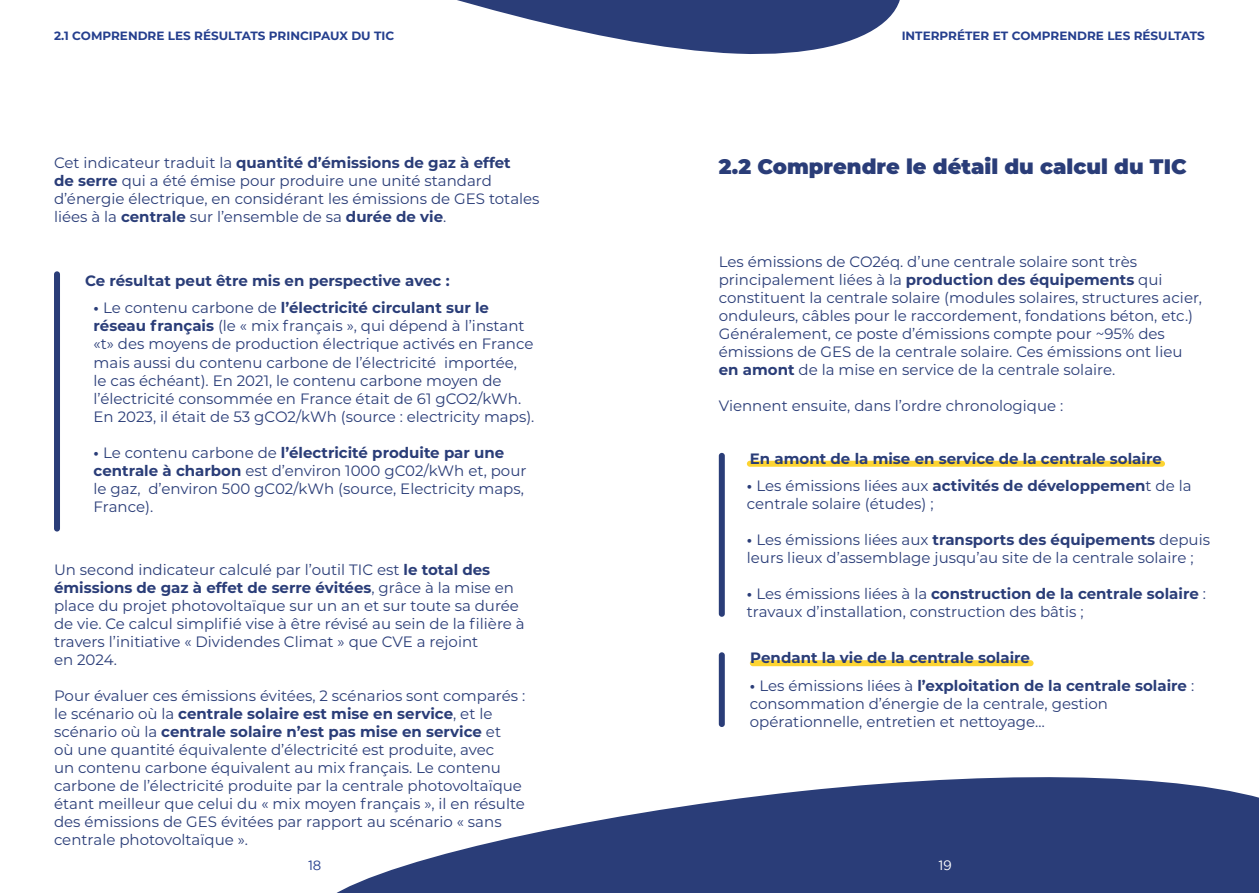
<style>
.page{position:relative;width:1259px;height:893px;background:#fff}
.page>*{position:absolute;margin:0;border:0;box-sizing:border-box;transform-origin:0 0}
.t1{font:900 21px "Montserrat";color:#2a3d78}
.t2{font:15px/18px "Montserrat";color:#2a3d78}
.t3{font:700 15px "Montserrat";color:#2a3d78}
.t4{font:13.5px "Gotham";color:#253f8e}
.t5{font:13.5px "Gotham";color:#fff}
.t6{font:700 12px "Montserrat";color:#253f8e}
.s1{font-weight:700}
</style>
<div class="page">
<svg style="left:336px;top:777px;width:923px;height:116px;fill:#2a3d78"></svg>
<div style="left:54px;top:271px;width:6px;height:260px;background:#2a3d78;border-radius:3px"></div>
<div style="left:747px;top:461px;width:418px;height:6px;background:#fdd432;border-radius:3px"></div>
<div style="left:719px;top:453px;width:6px;height:164px;background:#2a3d78;border-radius:3px"></div>
<div style="left:719px;top:652px;width:6px;height:75px;background:#2a3d78;border-radius:3px"></div>
<div style="left:750px;top:660px;width:283px;height:6px;background:#fdd432;border-radius:3px"></div>
<svg style="left:457px;top:0;width:443px;height:54px;fill:#2a3d78"></svg>
<p class="t6" style="left:54px;top:27px;width:342px">2.1 COMPRENDRE LES RÉSULTATS PRINCIPAUX DU TIC</p>
<p class="t6" style="left:901px;top:27px;width:305px">INTERPRÉTER ET COMPRENDRE LES RÉSULTATS</p>
<p class="t2" style="left:54px;top:153px;width:487px">Cet indicateur traduit la <span class="s1">quantité d’émissions de gaz à effet<br>de serre</span> qui a été émise pour produire une unité standard d’énergie électrique, en considérant les émissions de GES totales liées à la <span class="s1">centrale</span> sur l’ensemble de sa <span class="s1">durée de vie</span>.</p>
<p class="t3" style="left:85px;top:270px;width:366px">Ce résultat peut être mis en perspective avec :</p>
<p class="t2" style="left:94px;top:299px;width:442px"><span class="s1">•</span> Le contenu carbone de <span class="s1">l’électricité circulant sur le réseau français</span> (le « mix français », qui dépend à l’instant «t» des moyens de production électrique activés en France mais aussi du contenu carbone de l’électricité importée,<br>le cas échéant). En 2021, le contenu carbone moyen de l’électricité consommée en France était de 61 gCO2/kWh.<br>En 2023, il était de 53 gCO2/kWh (source : electricity maps).</p>
<p class="t2" style="left:94px;top:443px;width:434px"><span class="s1">•</span> Le contenu carbone de <span class="s1">l’électricité produite par une centrale à charbon</span> est d’environ 1000 gC02/kWh et, pour le gaz, d’environ 500 gC02/kWh (source, Electricity maps, France).</p>
<p class="t2" style="left:54px;top:560px;width:472px">Un second indicateur calculé par l’outil TIC est <span class="s1">le total des émissions de gaz à effet de serre évitées</span>, grâce à la mise en place du projet photovoltaïque sur un an et sur toute sa durée de vie. Ce calcul simplifié vise à être révisé au sein de la filière à travers l’initiative « Dividendes Climat » que CVE a rejoint<br>en 2024.</p>
<p class="t2" style="left:54px;top:686px;width:473px">Pour évaluer ces émissions évitées, 2 scénarios sont comparés : le scénario où la <span class="s1">centrale solaire est mise en service</span>, et le scénario où la <span class="s1">centrale solaire n’est pas mise en service</span> et<br>où une quantité équivalente d’électricité est produite, avec<br>un contenu carbone équivalent au mix français. Le contenu carbone de l’électricité produite par la centrale photovoltaïque étant meilleur que celui du « mix moyen français », il en résulte des émissions de GES évitées par rapport au scénario « sans centrale photovoltaïque ».</p>
<h1 class="t1" style="left:719px;top:151px;width:469px">2.2 Comprendre le détail du calcul du TIC</h1>
<p class="t2" style="left:719px;top:252px;width:485px">Les émissions de CO2éq. d’une centrale solaire sont très principalement liées à la <span class="s1">production des équipements</span> qui constituent la centrale solaire (modules solaires, structures acier, onduleurs, câbles pour le raccordement, fondations béton, etc.)<br>Généralement, ce poste d’émissions compte pour ~95% des émissions de GES de la centrale solaire. Ces émissions ont lieu <span class="s1">en amont</span> de la mise en service de la centrale solaire.</p>
<p class="t2" style="left:719px;top:396px;width:346px">Viennent ensuite, dans l’ordre chronologique :</p>
<p class="t3" style="left:750px;top:448px;width:413px">En amont de la mise en service de la centrale solaire</p>
<p class="t2" style="left:747px;top:476px;width:446px"><span class="s1">•</span> Les émissions liées aux <span class="s1">activités de développemen</span>t de la centrale solaire (études) ;</p>
<p class="t2" style="left:747px;top:530px;width:465px"><span class="s1">•</span> Les émissions liées aux <span class="s1">transports des équipements</span> depuis leurs lieux d’assemblage jusqu’au site de la centrale solaire ;</p>
<p class="t2" style="left:747px;top:584px;width:460px"><span class="s1">•</span> Les émissions liées à la <span class="s1">construction de la centrale solaire</span> : travaux d’installation, construction des bâtis ;</p>
<p class="t3" style="left:750px;top:647px;width:281px">Pendant la vie de la centrale solaire</p>
<p class="t2" style="left:750px;top:676px;width:446px"><span class="s1">•</span> Les émissions liées à <span class="s1">l’exploitation de la centrale solaire</span> : consommation d’énergie de la centrale, gestion opérationnelle, entretien et nettoyage…</p>
<p class="t4" style="left:308px;top:858px;width:15px">18</p>
<p class="t5" style="left:938px;top:858px;width:15px">19</p>
</div>
